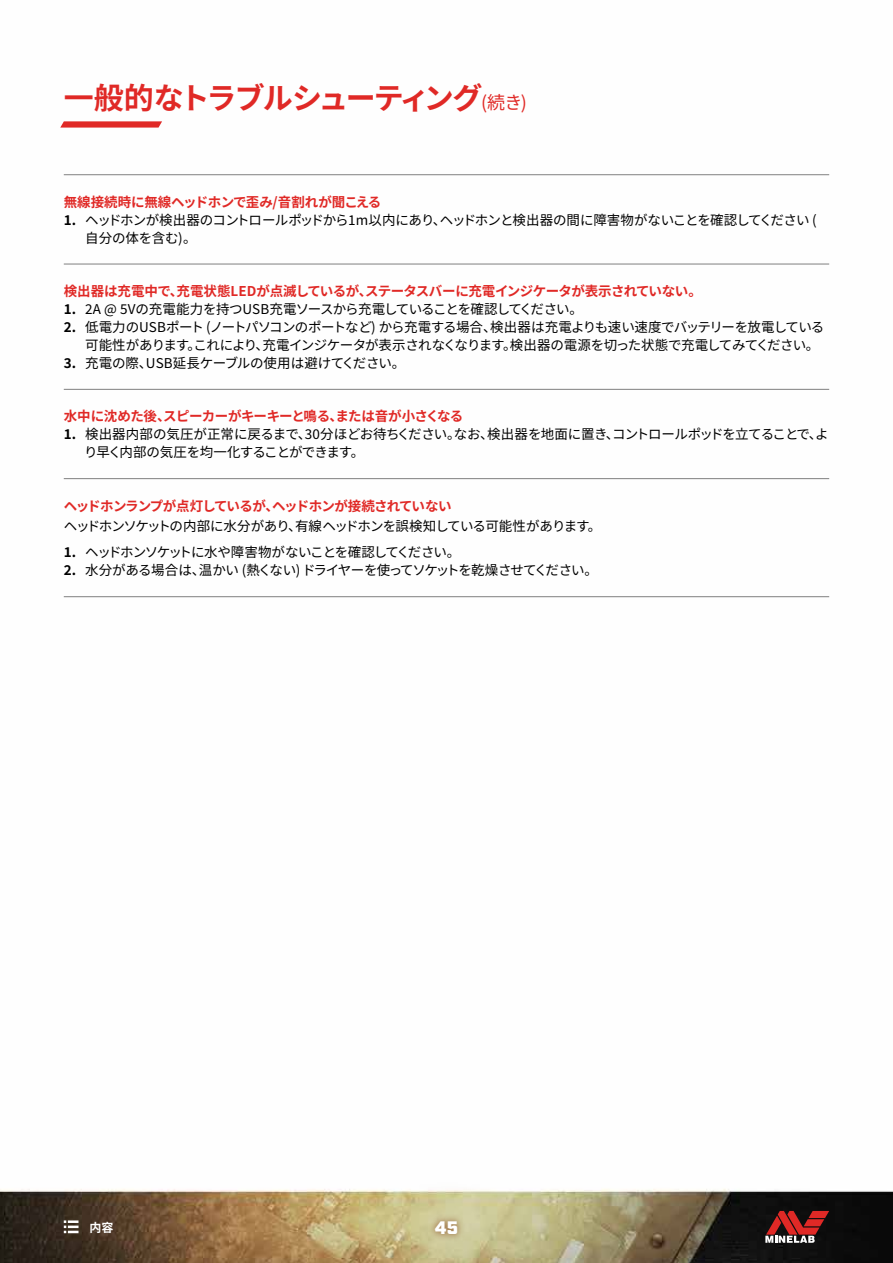
<style>
.page{position:relative;width:893px;height:1263px;background:#fff}
.page>*{position:absolute;margin:0;border:0;box-sizing:border-box;transform-origin:0 0}
.t1{font:700 30px "Noto Sans JP";letter-spacing:-.06em;color:#e02926}
.t2{font:900 18px "Industry";color:#fff}
.t3{font:13.5px/18px "Noto Sans JP";letter-spacing:-.045em;color:#000}
.t4{font:700 13.5px "Noto Sans JP";letter-spacing:-.035em;color:#e02926}
.t5{font:13.5px "Noto Sans JP";letter-spacing:-.08em;color:#000}
.t6{font:13.5px "Noto Sans JP";letter-spacing:-.01em;color:#000}
.t7{font:700 13.5px "Noto Sans JP";letter-spacing:-.005em;color:#e02926}
.t8{font:700 12px "Noto Sans JP";color:#fff}
.s1{font-weight:400;font-size:18px}
.s2{font-weight:700}
</style>
<div class="page">
<img style="left:0;top:174px;width:893px;height:1089px">
<svg style="left:64px;top:1220px;width:15px;height:13px"></svg>
<svg style="left:60px;top:121px;width:102px;height:7px"></svg>
<svg style="left:396px;top:1182px;width:101px;height:81px;background:#d1cb9f"></svg>
<svg style="left:428px;top:1214px;width:36px;height:27px"></svg>
<svg style="left:765px;top:1211px;width:64px;height:32px;background:#7d3332"></svg>
<hr style="left:64px;top:264px;width:765px;height:1px;background:#808080">
<hr style="left:64px;top:389px;width:765px;height:1px;background:#808080">
<hr style="left:64px;top:478px;width:765px;height:1px;background:#808080">
<hr style="left:64px;top:596px;width:765px;height:1px;background:#808080">
<hr style="left:64px;top:174px;width:765px;height:1px;background:#808080">
<h1 class="t1" style="left:64px;top:81px;width:465px">一般的なトラブルシューティング<span class="s1">(続き)</span></h1>
<p class="t7" style="left:64px;top:194px;width:319px">無線接続時に無線ヘッドホンで歪み/音割れが聞こえる</p>
<p class="t3" style="left:85px;top:211px;width:733px;text-indent:-21px"><span class="s2">1.</span> ヘッドホンが検出器のコントロールポッドから1m以内にあり、ヘッドホンと検出器の間に障害物がないことを確認してください (自分の体を含む)。</p>
<p class="t4" style="left:64px;top:283px;width:640px">検出器は充電中で、充電状態LEDが点滅しているが、ステータスバーに充電インジケータが表示されていない。</p>
<p class="t3" style="left:64px;top:300px;width:521px"><span class="s2">1.</span> 2A @ 5Vの充電能力を持つUSB充電ソースから充電していることを確認してください。</p>
<p class="t3" style="left:85px;top:318px;width:741px;text-indent:-21px"><span class="s2">2.</span> 低電力のUSBポート (ノートパソコンのポートなど) から充電する場合、検出器は充電よりも速い速度でバッテリーを放電している可能性があります。これにより、充電インジケータが表示されなくなります。検出器の電源を切った状態で充電してみてください。</p>
<p class="t6" style="left:64px;top:355px;width:343px"><span class="s2">3.</span> 充電の際、USB延長ケーブルの使用は避けてください。</p>
<p class="t4" style="left:64px;top:409px;width:401px">水中に沈めた後、スピーカーがキーキーと鳴る、または音が小さくなる</p>
<p class="t3" style="left:84px;top:426px;width:746px;text-indent:-20px"><span class="s2">1.</span> 検出器内部の気圧が正常に戻るまで、30分ほどお待ちください。なお、検出器を地面に置き、コントロールポッドを立てることで、より早く内部の気圧を均一化することができます。</p>
<p class="t4" style="left:64px;top:498px;width:389px">ヘッドホンランプが点灯しているが、ヘッドホンが接続されていない</p>
<p class="t3" style="left:64px;top:517px;width:539px">ヘッドホンソケットの内部に水分があり、有線ヘッドホンを誤検知している可能性があります。</p>
<p class="t5" style="left:64px;top:545px;width:398px"><span class="s2">1.</span> ヘッドホンソケットに水や障害物がないことを確認してください。</p>
<p class="t3" style="left:64px;top:562px;width:536px"><span class="s2">2.</span> 水分がある場合は、温かい (熱くない) ドライヤーを使ってソケットを乾燥させてください。</p>
<p class="t8" style="left:90px;top:1220px;width:25px">内容</p>
<h2 class="t2" style="left:435px;top:1217px;width:25px">45</h2>
</div>
